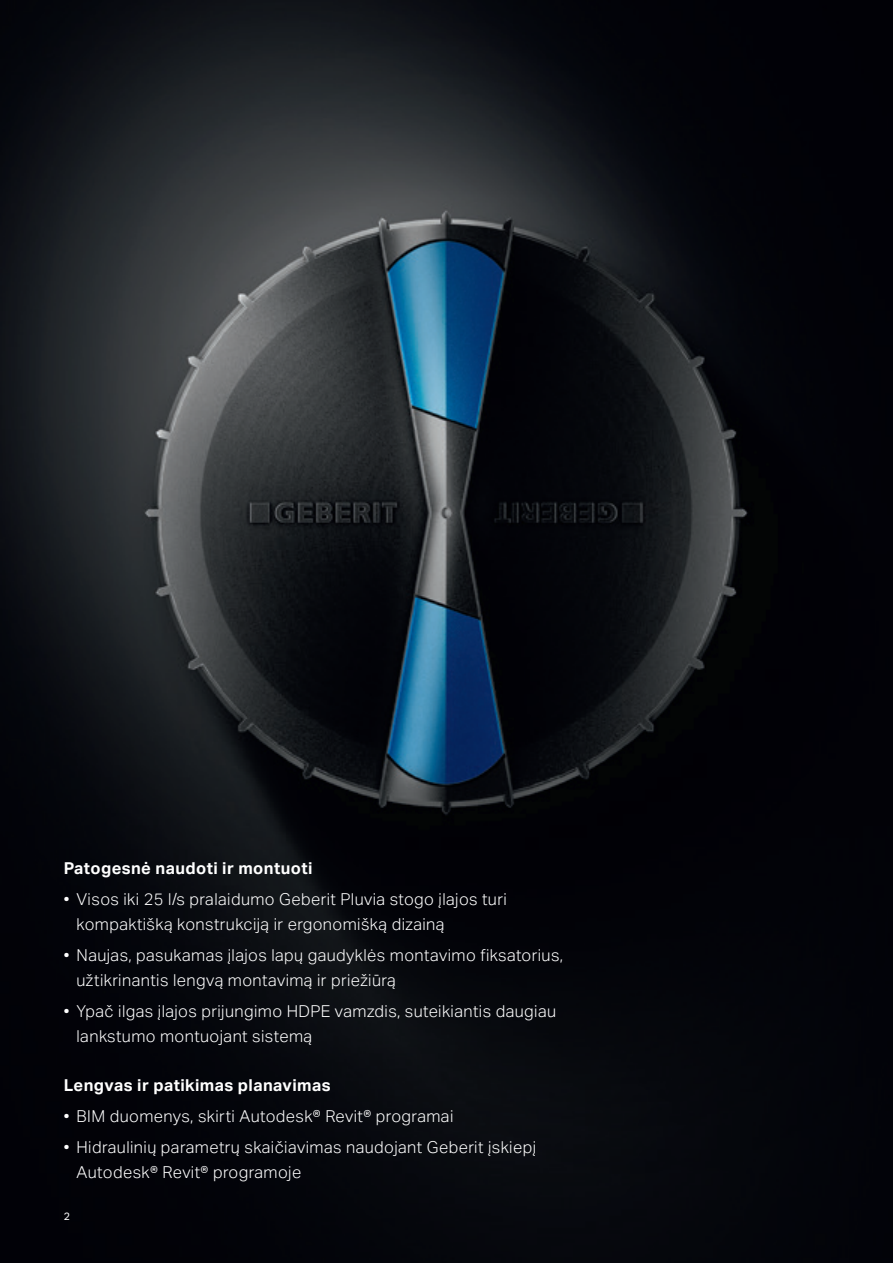
<style>
.page{position:relative;width:893px;height:1263px;background:#fff}
.page>*{position:absolute;margin:0;border:0;box-sizing:border-box;transform-origin:0 0}
.t1{font:300 16.5px/24.8px "Aktiv Grotesk Geberit";letter-spacing:.025em;color:#fff}
.Display_text_11_16_5{font:700 16.5px "Aktiv Grotesk Geberit";letter-spacing:.025em;color:#fff}
.Page_number_left_whi{font:10.5px "Aktiv Grotesk Geberit";color:#fff}
</style>
<div class="page">
<img style="left:0;top:0;width:893px;height:1263px">
<p class="Display_text_11_16_5" style="left:64px;top:858px;width:250px">Patogesnė naudoti ir montuoti</p>
<p class="t1" style="left:77px;top:887px;width:432px;text-indent:-13px">• Visos iki 25 l/s pralaidumo Geberit Pluvia stogo įlajos turi kompaktišką konstrukciją ir ergonomišką dizainą</p>
<p class="t1" style="left:77px;top:943px;width:488px;text-indent:-13px">• Naujas, pasukamas įlajos lapų gaudyklės montavimo fiksatorius, užtikrinantis lengvą montavimą ir priežiūrą</p>
<p class="t1" style="left:77px;top:998px;width:481px;text-indent:-13px">• Ypač ilgas įlajos prijungimo HDPE vamzdis, suteikiantis daugiau lankstumo montuojant sistemą</p>
<p class="Display_text_11_16_5" style="left:64px;top:1075px;width:268px">Lengvas ir patikimas planavimas</p>
<p class="t1" style="left:64px;top:1104px;width:391px">• BIM duomenys, skirti Autodesk® Revit® programai</p>
<p class="t1" style="left:77px;top:1135px;width:461px;text-indent:-13px">• Hidraulinių parametrų skaičiavimas naudojant Geberit įskiepį<br>Autodesk® Revit® programoje</p>
<p class="Page_number_left_whi" style="left:64px;top:1210px;width:8px">2</p>
</div>
